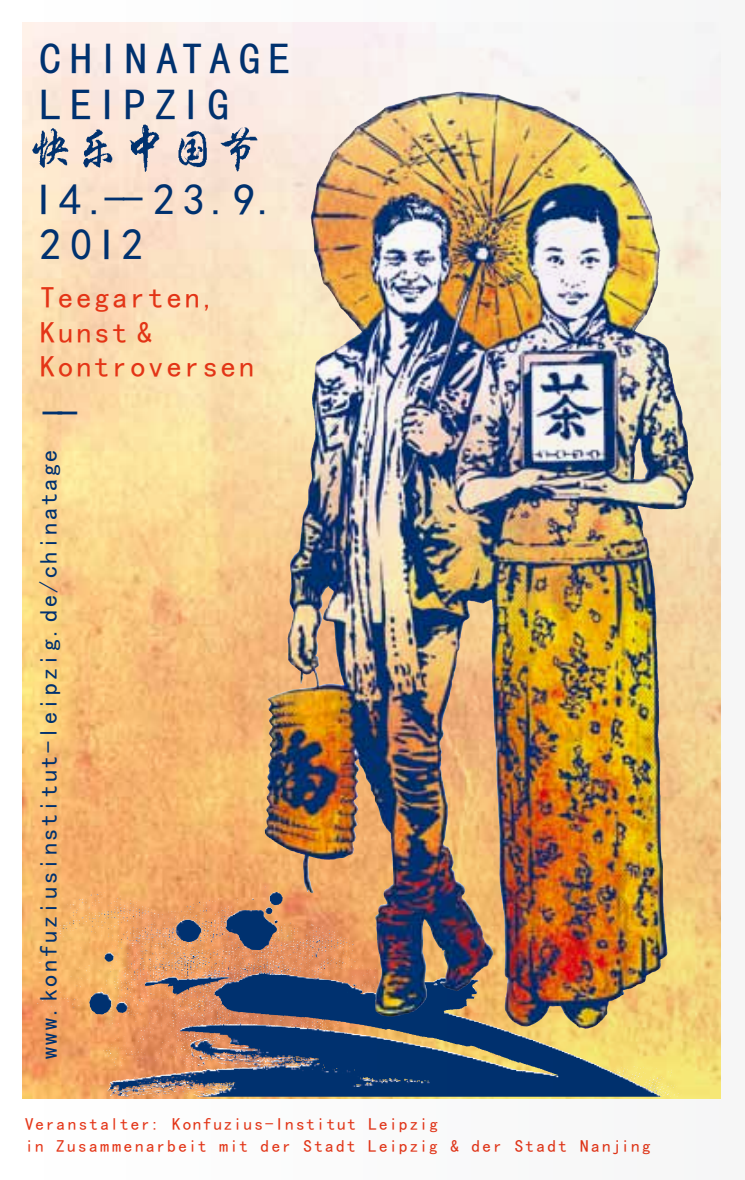
<style>
.page{position:relative;width:745px;height:1180px;background:#fff}
.page>*{position:absolute;margin:0;border:0;box-sizing:border-box;transform-origin:0 0}
.t1{font:44px/45.5px "Sim Hei";letter-spacing:.12em;color:#003270}
.t2{font:30.25px/34.2px "Sim Hei";letter-spacing:.095em;color:#e53517}
.t3{font:24.5px "Sim Hei";letter-spacing:.095em;color:#003270}
.t4{font:17.25px/21.2px "Sim Hei";letter-spacing:.12em;color:#e53517}
</style>
<div class="page">
<img style="left:22px;top:22px;width:699px;height:1077px">
<h1 class="t1" style="left:39px;top:36px;width:252px">CHINATAGE<br>LEIPZIG</h1>
<h1 class="t1" style="left:33px;top:176px;width:247px">I4.--23.9.<br>2 0I2</h1>
<h2 class="t2" style="left:40px;top:281px;width:215px">Teegarten,<br>Kunst &amp;<br>Kontroversen</h2>
<h1 class="t1" style="left:42px;top:391px;width:39px">--</h1>
<h3 class="t3" style="left:36px;top:1059px;width:611px;rotate:-90deg">www.konfuziusinstitut-leipzig.de/chinatage</h3>
<p class="t4" style="left:25px;top:1114px;width:626px">Veranstalter:Konfuzius-Institut Leipzig<br>in Zusammenarbeit mit der Stadt Leipzig &amp; der Stadt Nanjing</p>
</div>
